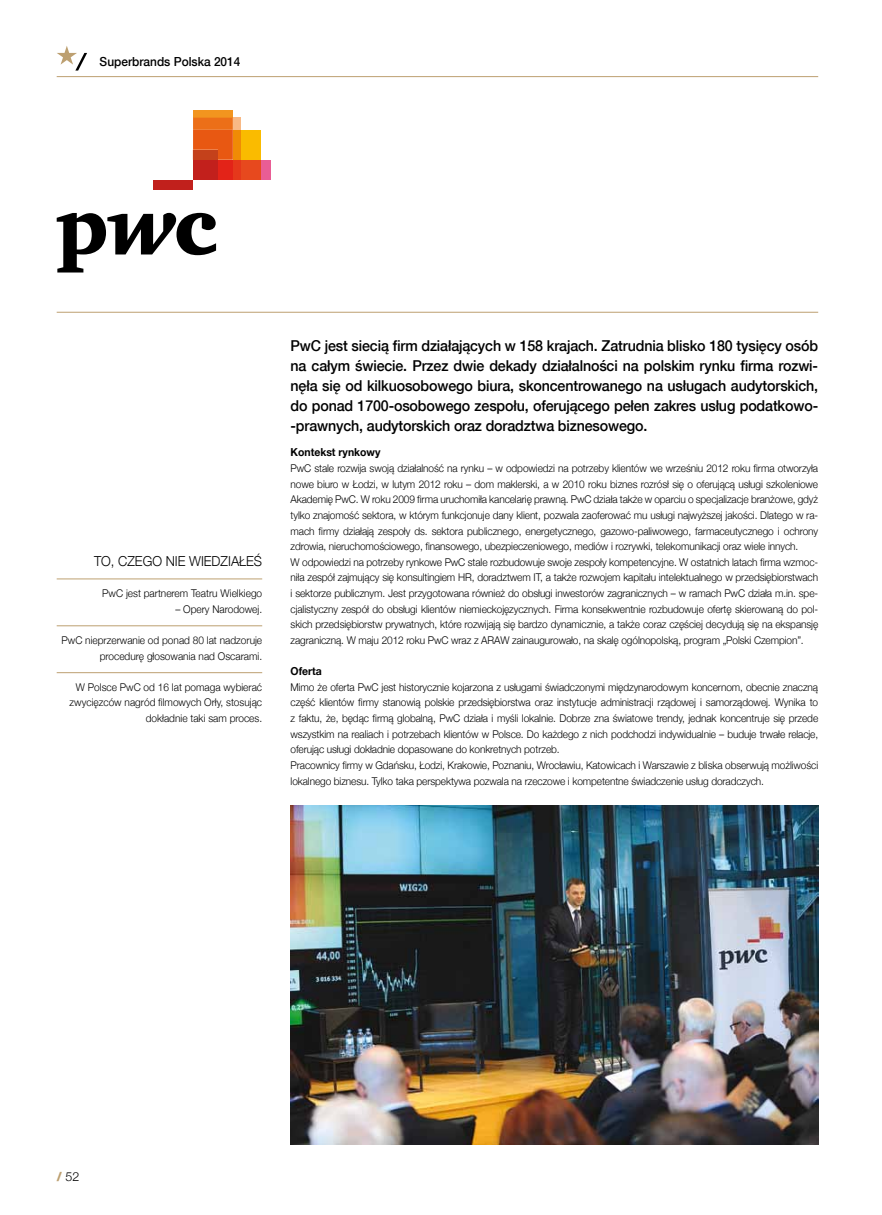
<style>
.page{position:relative;width:882px;height:1215px;background:#fff}
.page>*{position:absolute;margin:0;border:0;box-sizing:border-box;transform-origin:0 0}
.t1{font:500 15px/20px "Helvetica Neue";letter-spacing:-.01em;color:#000;text-align:justify;scale:.95 1}
.t2{font:300 13.75px "Helvetica Neue";color:#000;scale:.95 1}
.t3{font:500 12.5px "Helvetica Neue";color:#000;scale:.95 1}
.t4{font:300 12.5px "Helvetica Neue";color:#000}
.t5{font:700 11px "Helvetica Neue";color:#000;scale:.95 1}
.t6{font:300 10.62px/15.6px "Helvetica Neue";letter-spacing:-.01em;color:#000;scale:.95 1}
.s1{font-family:"Helvetica Neue LT Pro";font-weight:800;color:#bda071}
</style>
<div class="page">
<hr style="left:57px;top:76px;width:761px;height:1px;background:#bda071">
<hr style="left:57px;top:312px;width:761px;height:1px;background:#bda071">
<hr style="left:57px;top:578px;width:205px;height:1px;background:#bda071">
<hr style="left:57px;top:625px;width:205px;height:1px;background:#bda071">
<hr style="left:57px;top:672px;width:205px;height:1px;background:#bda071">
<svg style="left:57px;top:46px;width:30px;height:25px"></svg>
<svg style="left:57px;top:213px;width:159px;height:60px"></svg>
<div style="left:261px;top:160px;width:10px;height:20px;background:#e95d95"></div>
<div style="left:233px;top:118px;width:8px;height:12px;background:#f8b985"></div>
<div style="left:193px;top:110px;width:40px;height:8px;background:#f2951f"></div>
<div style="left:241px;top:130px;width:20px;height:30px;background:#fabb00"></div>
<div style="left:241px;top:160px;width:20px;height:20px;background:#e7491e"></div>
<div style="left:233px;top:130px;width:8px;height:30px;background:#f08b05"></div>
<div style="left:233px;top:160px;width:8px;height:20px;background:#e5381b"></div>
<svg style="left:193px;top:118px;width:40px;height:42px"></svg>
<div style="left:218px;top:160px;width:15px;height:20px;background:#e32318"></div>
<div style="left:193px;top:150px;width:25px;height:10px;background:#c4411b"></div>
<div style="left:193px;top:160px;width:25px;height:20px;background:#c2201c"></div>
<div style="left:153px;top:180px;width:40px;height:10px;background:#c1201c"></div>
<img style="left:291px;top:806px;width:527px;height:338px">
<p class="t3" style="left:100px;top:54px;width:150px">Superbrands Polska 2014</p>
<p class="t2" style="left:94px;top:553px;width:179px">TO, CZEGO NIE WIEDZIAŁEŚ</p>
<p class="t6" style="left:102px;top:585px;width:170px">PwC jest partnerem Teatru Wielkiego</p>
<p class="t6" style="left:175px;top:601px;width:93px">– Opery Narodowej.</p>
<p class="t6" style="left:62px;top:632px;width:213px;text-align:right">PwC nieprzerwanie od ponad 80 lat nadzoruje procedurę głosowania nad Oscarami.</p>
<p class="t6" style="left:70px;top:679px;width:204px;text-align:right">W Polsce PwC od 16 lat pomaga wybierać zwycięzców nagród filmowych Orły, stosując dokładnie taki sam proces.</p>
<p class="t1" style="left:291px;top:335px;width:557px">PwC jest siecią firm działających w 158 krajach. Zatrudnia blisko 180 tysięcy osób na całym świecie. Przez dwie dekady działalności na polskim rynku firma rozwi&shy;nęła się od kilkuosobowego biura, skoncentrowanego na usługach audytorskich, do ponad 1700-osobowego zespołu, oferującego pełen zakres usług podatkowo--prawnych, audytorskich oraz doradztwa biznesowego.</p>
<p class="t5" style="left:291px;top:446px;width:96px">Kontekst rynkowy</p>
<p class="t6" style="left:291px;top:460px;width:557px">PwC stale rozwija swoją działalność na rynku – w odpowiedzi na potrzeby klientów we wrześniu 2012 roku firma otworzyła nowe biuro w Łodzi, w lutym 2012 roku – dom maklerski, a w 2010 roku biznes rozrósł się o oferującą usługi szkoleniowe Akademię PwC. W roku 2009 firma uruchomiła kancelarię prawną. PwC działa także w oparciu o specjalizacje branżowe, gdyż tylko znajomość sektora, w którym funkcjonuje dany klient, pozwala zaoferować mu usługi najwyższej jakości. Dlatego w ra&shy;mach firmy działają zespoły ds. sektora publicznego, energetycznego, gazowo-paliwowego, farmaceutycznego i ochrony zdrowia, nieruchomościowego, finansowego, ubezpieczeniowego, mediów i rozrywki, telekomunikacji oraz wiele innych.<br>W odpowiedzi na potrzeby rynkowe PwC stale rozbudowuje swoje zespoły kompetencyjne. W ostatnich latach firma wzmoc&shy;niła zespół zajmujący się konsultingiem HR, doradztwem IT, a także rozwojem kapitału intelektualnego w przedsiębiorstwach i sektorze publicznym. Jest przygotowana również do obsługi inwestorów zagranicznych – w ramach PwC działa m.in. spe&shy;cjalistyczny zespół do obsługi klientów niemieckojęzycznych. Firma konsekwentnie rozbudowuje ofertę skierowaną do pol&shy;skich przedsiębiorstw prywatnych, które rozwijają się bardzo dynamicznie, a także coraz częściej decydują się na ekspansję zagraniczną. W maju 2012 roku PwC wraz z ARAW zainaugurowało, na skalę ogólnopolską, program „Polski Czempion”.</p>
<p class="t5" style="left:291px;top:664px;width:34px">Oferta</p>
<p class="t6" style="left:291px;top:679px;width:557px">Mimo że oferta PwC jest historycznie kojarzona z usługami świadczonymi międzynarodowym koncernom, obecnie znaczną część klientów firmy stanowią polskie przedsiębiorstwa oraz instytucje administracji rządowej i samorządowej. Wynika to z faktu, że, będąc firmą globalną, PwC działa i myśli lokalnie. Dobrze zna światowe trendy, jednak koncentruje się przede wszystkim na realiach i potrzebach klientów w Polsce. Do każdego z nich podchodzi indywidualnie – buduje trwałe relacje, oferując usługi dokładnie dopasowane do konkretnych potrzeb.<br>Pracownicy firmy w Gdańsku, Łodzi, Krakowie, Poznaniu, Wrocławiu, Katowicach i Warszawie z bliska obserwują możliwości lokalnego biznesu. Tylko taka perspektywa pozwala na rzeczowe i kompetentne świadczenie usług doradczych.</p>
<p class="t4" style="left:57px;top:1169px;width:24px"><span class="s1">/</span> 52</p>
</div>
